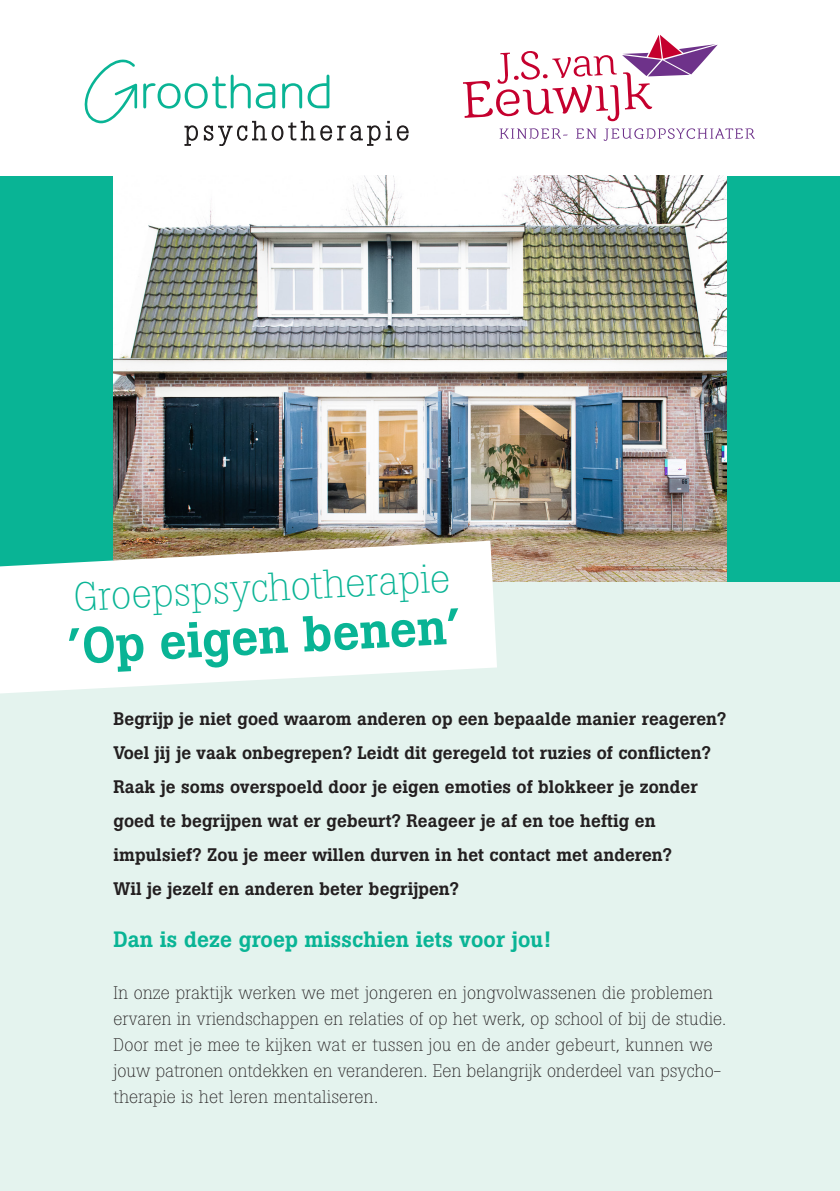
<style>
.page{position:relative;width:840px;height:1191px;background:#fff}
.page>*{position:absolute;margin:0;border:0;box-sizing:border-box;transform-origin:0 0}
.t1{font:500 50px "Boton";color:#09b495}
.t2{font:300 40px "Boton";color:#09b495}
.t3{font:500 22px "Boton";letter-spacing:.005em;color:#09b495}
.t4{font:500 18px/34px "Boton";letter-spacing:.005em;color:#231f20}
.t5{font:300 18px/26px "Boton";color:#231f20}
</style>
<div class="page">
<div style="left:0;top:581px;width:839px;height:610px;background:#e4f3ee"></div>
<div style="left:0;top:176px;width:839px;height:405px;background:#09b495"></div>
<img style="left:113px;top:176px;width:613px;height:405px">
<svg style="left:463px;top:35px;width:254px;height:86px"></svg>
<svg style="left:499px;top:128px;width:68px;height:11px"></svg>
<svg style="left:576px;top:128px;width:20px;height:11px"></svg>
<svg style="left:603px;top:128px;width:151px;height:13px"></svg>
<svg style="left:143px;top:75px;width:132px;height:34px"></svg>
<svg style="left:282px;top:75px;width:47px;height:33px"></svg>
<svg style="left:85px;top:60px;width:52px;height:64px"></svg>
<svg style="left:184px;top:126px;width:14px;height:20px"></svg>
<svg style="left:204px;top:121px;width:62px;height:25px"></svg>
<svg style="left:272px;top:121px;width:119px;height:25px"></svg>
<svg style="left:397px;top:126px;width:11px;height:14px"></svg>
<svg style="left:0;top:541px;width:496px;height:152px;background:#eff5f2"></svg>
<p class="t2" style="left:73px;top:573px;width:378px;rotate:-3deg">Groepspsychotherapie</p>
<p class="t1" style="left:66px;top:617px;width:395px;rotate:-3deg">’Op eigen benen’</p>
<p class="t4" style="left:113px;top:702px;width:614px">Begrijp je niet goed waarom anderen op een bepaalde manier reageren?<br>Voel jij je vaak onbegrepen? Leidt dit geregeld tot ruzies of conflicten?<br>Raak je soms overspoeld door je eigen emoties of blokkeer je zonder goed te begrijpen wat er gebeurt? Reageer je af en toe heftig en impulsief? Zou je meer willen durven in het contact met anderen?<br>Wil je jezelf en anderen beter begrijpen?</p>
<p class="t3" style="left:113px;top:926px;width:438px">Dan is deze groep misschien iets voor jou!</p>
<p class="t5" style="left:113px;top:980px;width:614px">In onze praktijk werken we met jongeren en jongvolwassenen die problemen ervaren in vriendschappen en relaties of op het werk, op school of bij de studie.<br>Door met je mee te kijken wat er tussen jou en de ander gebeurt, kunnen we jouw patronen ontdekken en veranderen. Een belangrijk onderdeel van psycho&shy;therapie is het leren mentaliseren.</p>
</div>
